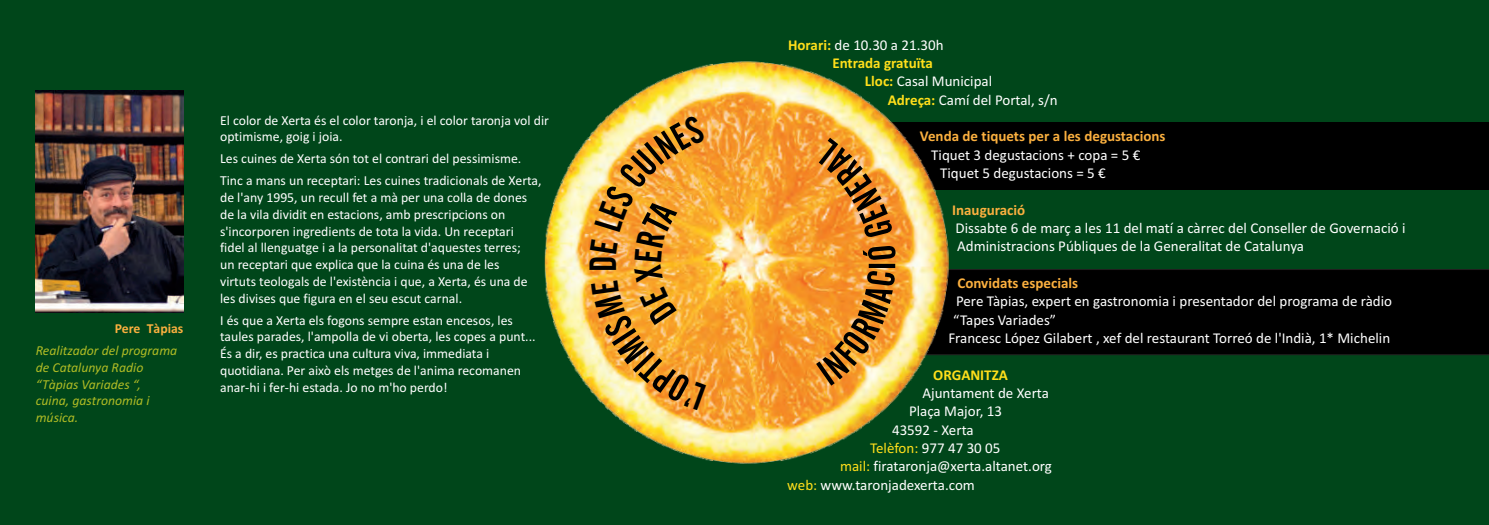
<style>
.page{position:relative;width:1489px;height:525px;background:#fff}
.page>*{position:absolute;margin:0;border:0;box-sizing:border-box;transform-origin:0 0}
.t1{font:37.5px "Alternate Gothic No 2 BT";color:#000}
.t2{font:15px/18.2px "Calibri";color:#fff}
.t3{font:700 15px "Calibri";color:#fbb03f}
.t4{font:700 15px "Calibri";color:#ffdf1b}
.t5{font:13.75px/16.8px "Calibri";color:#fff}
.t6{font:italic 13.75px/16.8px "Calibri";color:#afbb25}
.t7{font:700 13.75px "Calibri";color:#fbb03f}
.s1{font-weight:700;color:#ffdf1b}
.s2{color:#ffdf1b}
</style>
<div class="page">
<div style="left:0;top:0;width:1488px;height:524px;background:#00461a"></div>
<div style="left:870px;top:123px;width:618px;height:67px;background:#000"></div>
<div style="left:964px;top:269px;width:524px;height:86px;background:#000"></div>
<img style="left:35px;top:90px;width:148px;height:222px">
<img style="left:544px;top:61px;width:420px;height:403px">
<svg style="left:816px;top:138px;width:79px;height:247px;background:#ca8735"></svg>
<svg style="left:590px;top:115px;width:116px;height:295px;background:#f4b248"></svg>
<p class="t7" style="left:115px;top:322px;width:70px">Pere Tàpias</p>
<p class="t6" style="left:36px;top:343px;width:143px">Realitzador del programa de Catalunya Radio “Tàpias Variades “, cuina, gastronomia i música.</p>
<p class="t5" style="left:220px;top:113px;width:330px">El color de Xerta és el color taronja, i el color taronja vol dir optimisme, goig i joia.</p>
<p class="t5" style="left:220px;top:149px;width:323px;line-height:21.9px">Les cuines de Xerta són tot el contrari del pessimisme.<br>Tinc a mans un receptari: Les cuines tradicionals de Xerta,</p>
<p class="t5" style="left:220px;top:190px;width:309px">de l'any 1995, un recull fet a mà per una colla de dones de la vila dividit en estacions, amb prescripcions on s'incorporen ingredients de tota la vida. Un receptari fidel al llenguatge i a la personalitat d'aquestes terres; un receptari que explica que la cuina és una de les virtuts teologals de l'existència i que, a Xerta, és una de les divises que figura en el seu escut carnal.</p>
<p class="t5" style="left:220px;top:312px;width:317px">I és que a Xerta els fogons sempre estan encesos, les taules parades, l'ampolla de vi oberta, les copes a punt...<br>És a dir, es practica una cultura viva, immediata i quotidiana. Per això els metges de l'anima recomanen anar-hi i fer-hi estada. Jo no m'ho perdo!</p>
<h1 class="t1" style="left:587px;top:272px;width:18px;rotate:-90deg">D</h1>
<p class="t2" style="left:788px;top:37px;width:157px"><span class="s1">Horari:</span> de 10.30 a 21.30h</p>
<p class="t4" style="left:832px;top:57px;width:102px">Entrada gratuïta</p>
<p class="t2" style="left:864px;top:73px;width:129px"><span class="s1">Lloc:</span> Casal Municipal</p>
<p class="t2" style="left:887px;top:92px;width:171px"><span class="s1">Adreça:</span> Camí del Portal, s/n</p>
<p class="t3" style="left:919px;top:130px;width:247px">Venda de tiquets per a les degustacions</p>
<p class="t2" style="left:940px;top:147px;width:202px;text-indent:-9px">Tiquet 3 degustacions + copa = 5 €<br>Tiquet 5 degustacions = 5 €</p>
<p class="t3" style="left:952px;top:203px;width:75px">Inauguració</p>
<p class="t2" style="left:955px;top:220px;width:451px">Dissabte 6 de març a les 11 del matí a càrrec del Conseller de Governació i<br>Administracions Públiques de la Generalitat de Catalunya</p>
<p class="t3" style="left:957px;top:276px;width:122px">Convidats especials</p>
<p class="t2" style="left:956px;top:293px;width:437px">Pere Tàpias, expert en gastronomia i presentador del programa de ràdio</p>
<p class="t2" style="left:953px;top:311px;width:105px">“Tapes Variades”</p>
<p class="t2" style="left:948px;top:330px;width:443px">Francesc López Gilabert , xef del restaurant Torreó de l'Indià, 1* Michelin</p>
<p class="t4" style="left:933px;top:368px;width:76px">ORGANITZA</p>
<p class="t2" style="left:922px;top:385px;width:128px">Ajuntament de Xerta</p>
<p class="t2" style="left:909px;top:403px;width:94px">Plaça Major, 13</p>
<p class="t2" style="left:892px;top:421px;width:83px">43592 - Xerta</p>
<p class="t2" style="left:870px;top:440px;width:132px"><span class="s2">Telèfon:</span> 977 47 30 05</p>
<p class="t2" style="left:840px;top:458px;width:213px"><span class="s2">mail:</span> firataronja@xerta.altanet.org</p>
<p class="t2" style="left:787px;top:476px;width:189px"><span class="s2">web:</span> www.taronjadexerta.com</p>
</div>
